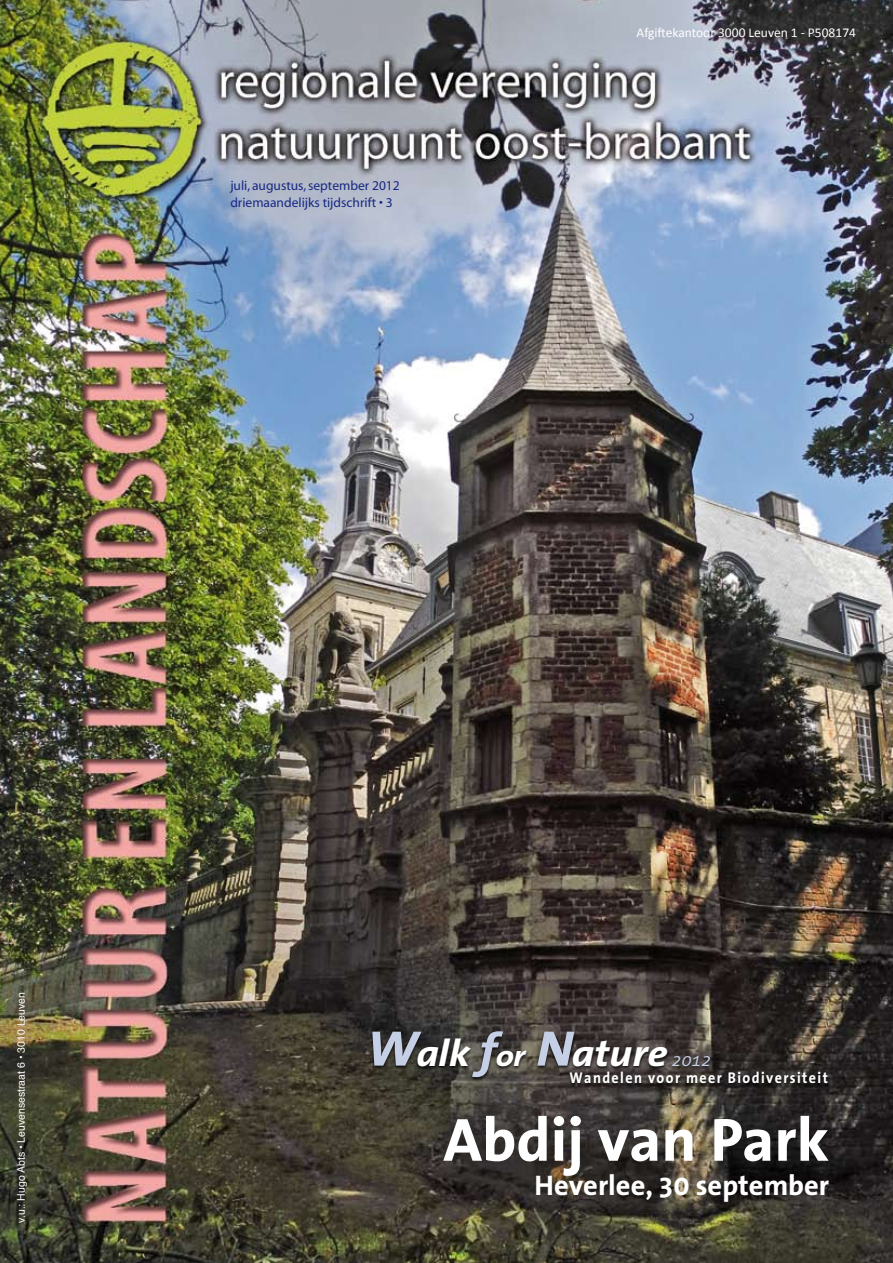
<style>
.page{position:relative;width:893px;height:1263px;background:#fff}
.page>*{position:absolute;margin:0;border:0;box-sizing:border-box;transform-origin:0 0}
.t1{font:700 61.5px "The Sans Office";color:#fff}
.t2{font:italic 700 37.65px "The Sans Office";color:#fff;scale:1.1 1}
.t3{font:700 28.5px "The Sans Office";color:#fff}
.t4{font:italic 16.35px "The Sans Office";color:#c5cfe6;scale:1.1 1}
.t5{font:700 15.6px "The Sans Office";letter-spacing:.1em;color:#fff;scale:.9 1}
.t6{font:13.5px/16.2px "Myriad";color:#172983}
.t7{font:13.5px "Calibri";color:#fff}
.t8{font:10.5px "Helvetica";color:#fff}
.s1{font-size:50.25px;color:#c5cfe6}
.s2{font-size:46.5px;color:#c5cfe6}
.s3{font-size:30.15px}
</style>
<div class="page">
<img style="left:0;top:0;width:893px;height:1263px">
<div style="left:369px;top:1030px;width:524px;height:76px;background:#000;opacity:.8"></div>
<p class="t6" style="left:230px;top:178px;width:171px">juli, augustus, september 2012 driemaandelijks tijdschrift • 3</p>
<p class="t7" style="left:636px;top:24px;width:221px">Afgiftekantoor 3000 Leuven 1 - P508174</p>
<p class="t8" style="left:13px;top:1223px;width:232px;rotate:-90deg">v.u.: Hugo Abts • Leuvensestraat 6 • 3010 Leuven</p>
<h2 class="t2" style="left:366px;top:1033px;width:275px"><span class="s1">W</span>alk <span class="s2">f</span><span class="s3">or</span> <span class="s1">N</span>ature</h2>
<p class="t4" style="left:672px;top:1052px;width:37px">2012</p>
<p class="t5" style="left:569px;top:1070px;width:289px">Wandelen voor meer Biodiversiteit</p>
<h1 class="t1" style="left:443px;top:1107px;width:387px">Abdij van Park</h1>
<h3 class="t3" style="left:535px;top:1170px;width:296px">Heverlee, 30 september</h3>
</div>
